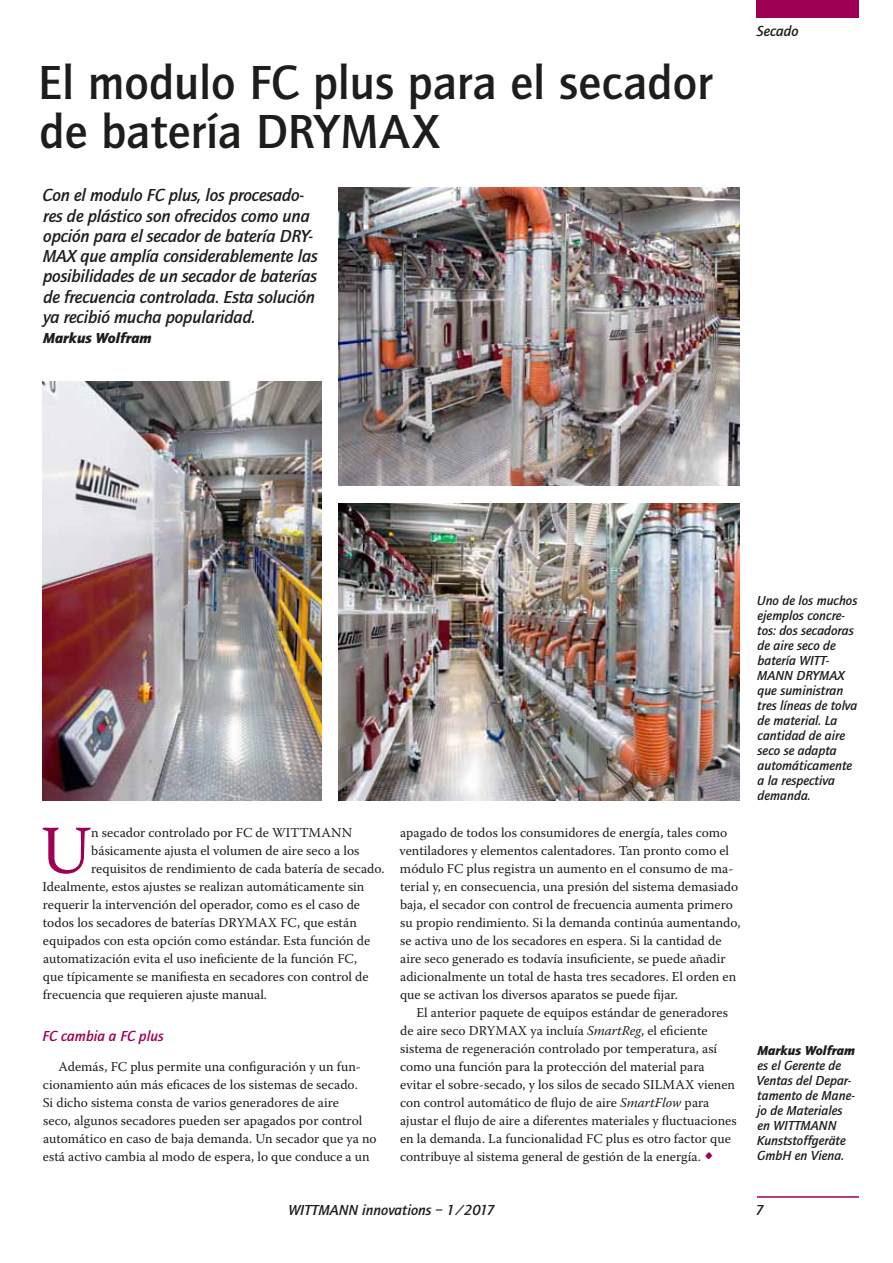
<style>
.page{position:relative;width:893px;height:1263px;background:#fff}
.page>*{position:absolute;margin:0;border:0;box-sizing:border-box;transform-origin:0 0}
.t1{font:68.25px "Warnock Pro";color:#9e0054}
.t2{font:500 49.5px/49.5px "Quay Sans";color:#1d1d1b}
.t3{font:italic 500 18px/20.2px "Quay Sans";letter-spacing:-.01em;color:#1d1d1b}
.t4{font:italic 500 15px "Quay Sans";color:#1d1d1b}
.t5{font:italic 500 15px "Quay Sans";color:#9e0054}
.t6{font:italic 900 15px "Quay Sans";color:#1d1d1b}
.t7{font:13.5px/18px "Warnock Pro";color:#1d1d1b}
.t8{font:italic 500 13.5px/15px "Quay Sans";color:#1d1d1b}
.t9{font:italic 900 13.5px "Quay Sans";color:#1d1d1b}
.s1{font-style:italic}
.s2{font-size:24px;color:#9e0054}
</style>
<div class="page">
<div style="left:757px;top:0;width:102px;height:18px;background:#9e0054"></div>
<hr style="left:757px;top:1196px;width:102px;height:2px;background:#9e0054">
<img style="left:339px;top:188px;width:401px;height:297px">
<img style="left:339px;top:503px;width:401px;height:297px">
<img style="left:43px;top:381px;width:279px;height:419px">
<h2 class="t2" style="left:38px;top:58px;width:675px">El modulo FC plus para el secador de batería DRYMAX</h2>
<p class="t3" style="left:43px;top:185px;width:277px">Con el modulo FC plus, los procesado&shy;res de plástico son ofrecidos como una opción para el secador de batería DRY-MAX que amplía considerablemente las posibilidades de un secador de baterías de frecuencia controlada. Esta solución ya recibió mucha popularidad.</p>
<p class="t6" style="left:43px;top:329px;width:110px">Markus Wolfram</p>
<p class="t4" style="left:757px;top:22px;width:43px">Secado</p>
<h1 class="t1" style="left:41px;top:809px;width:52px">U</h1>
<p class="t7" style="left:91px;top:823px;width:262px">n secador controlado por FC de WITTMANN</p>
<p class="t7" style="left:91px;top:841px;width:270px">básicamente ajusta el volumen de aire seco a los</p>
<p class="t7" style="left:91px;top:859px;width:295px">requisitos de rendimiento de cada batería de secado.</p>
<p class="t7" style="left:43px;top:877px;width:323px">Idealmente, estos ajustes se realizan automáticamente sin</p>
<p class="t7" style="left:43px;top:895px;width:319px">requerir la intervención del operador, como es el caso de</p>
<p class="t7" style="left:43px;top:913px;width:315px">todos los secadores de baterías DRYMAX FC, que están</p>
<p class="t7" style="left:43px;top:931px;width:329px">equipados con esta opción como estándar. Esta función de</p>
<p class="t7" style="left:43px;top:949px;width:316px">automatización evita el uso ineficiente de la función FC,</p>
<p class="t7" style="left:43px;top:967px;width:327px">que típicamente se manifiesta en secadores con control de</p>
<p class="t7" style="left:43px;top:985px;width:226px">frecuencia que requieren ajuste manual.</p>
<p class="t5" style="left:43px;top:1027px;width:123px">FC cambia a FC plus</p>
<p class="t7" style="left:43px;top:1057px;width:336px;text-indent:16px">Además, FC plus permite una configuración y un fun&shy;cionamiento aún más eficaces de los sistemas de secado.<br>Si dicho sistema consta de varios generadores de aire<br>seco, algunos secadores pueden ser apagados por control automático en caso de baja demanda. Un secador que ya no está activo cambia al modo de espera, lo que conduce a un</p>
<p class="t7" style="left:400px;top:823px;width:343px">apagado de todos los consumidores de energía, tales como ventiladores y elementos calentadores. Tan pronto como el módulo FC plus registra un aumento en el consumo de ma&shy;terial y, en consecuencia, una presión del sistema demasiado baja, el secador con control de frecuencia aumenta primero su propio rendimiento. Si la demanda continúa aumentando, se activa uno de los secadores en espera. Si la cantidad de aire seco generado es todavía insuficiente, se puede añadir adicionalmente un total de hasta tres secadores. El orden en que se activan los diversos aparatos se puede fijar.</p>
<p class="t7" style="left:400px;top:1003px;width:338px;text-indent:17px">El anterior paquete de equipos estándar de generadores de aire seco DRYMAX ya incluía <span class="s1">SmartReg</span>, el eficiente sistema de regeneración controlado por temperatura, así como una función para la protección del material para evitar el sobre-secado, y los silos de secado SILMAX vienen con control automático de flujo de aire <span class="s1">SmartFlow</span> para ajustar el flujo de aire a diferentes materiales y fluctuaciones en la demanda. La funcionalidad FC plus es otro factor que contribuye al sistema general de gestión de la energía. <span class="s2">•</span></p>
<p class="t8" style="left:757px;top:593px;width:102px">Uno de los muchos ejemplos concre&shy;tos: dos secadoras de aire seco de batería WITT-<br>MANN DRYMAX que suministran tres líneas de tolva de material. La cantidad de aire seco se adapta automáticamente a la respectiva demanda.</p>
<p class="t9" style="left:757px;top:1043px;width:99px">Markus Wolfram</p>
<p class="t8" style="left:756px;top:1058px;width:100px">es el Gerente de<br>Ventas del Depar&shy;tamento de Mane&shy;jo de Materiales en WITTMANN<br>Kunststoffgeräte<br>GmbH en Viena.</p>
<p class="t4" style="left:288px;top:1201px;width:208px">WITTMANN innovations – 1/2017</p>
<p class="t4" style="left:756px;top:1201px;width:10px">7</p>
</div>
